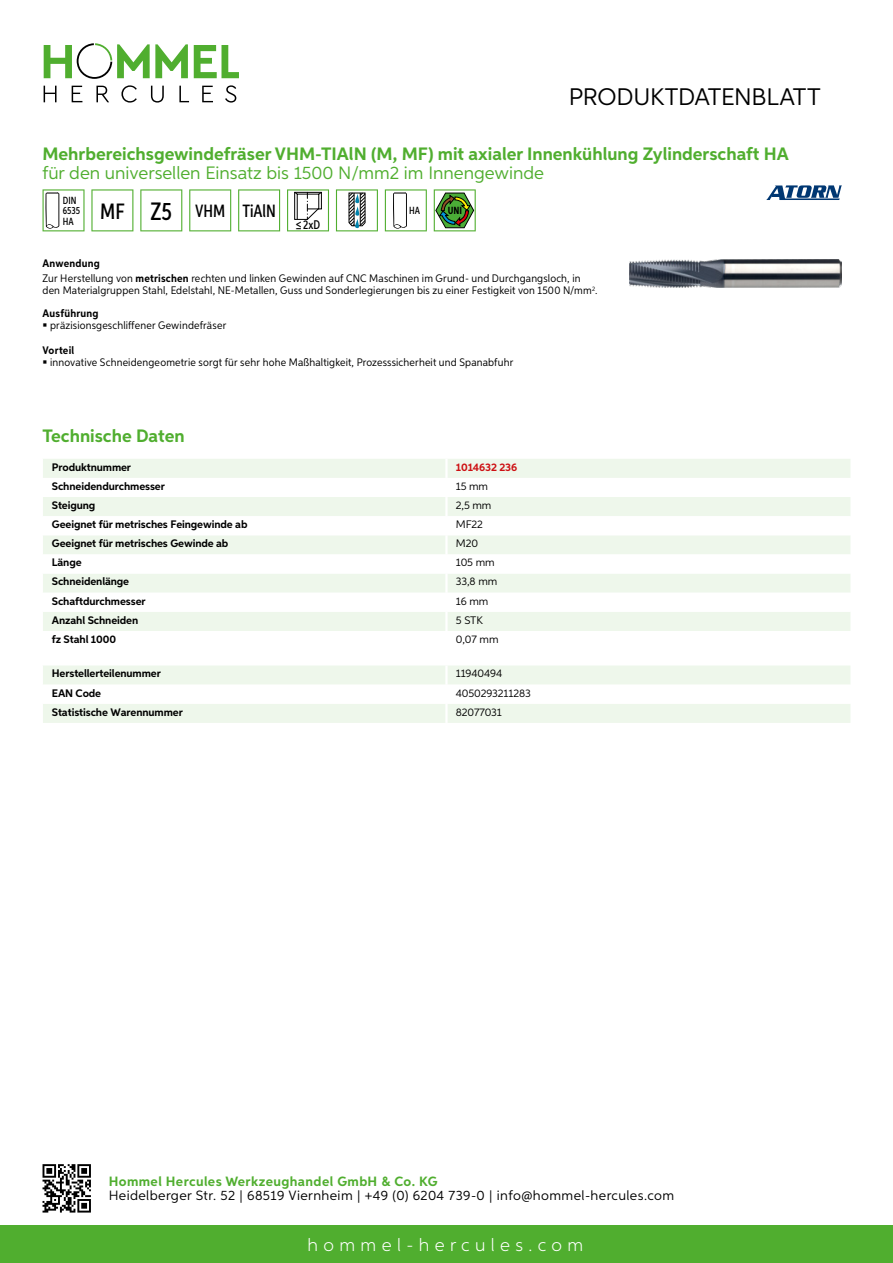
<style>
.page{position:relative;width:893px;height:1263px;background:#fff}
.page>*{position:absolute;margin:0;border:0;box-sizing:border-box;transform-origin:0 0}
.t1{font:24px "Aspira";letter-spacing:-.01em;color:#000}
.t2{font:700 18px "Aspira";color:#50ae2f}
.t3{font:18px "Aspira";color:#50ae2f}
.t4{font:300 18px "Aspira";letter-spacing:.3em;color:#fff}
.t5{font:500 17.85px "Aspira XX Nar";color:#000}
.t6{font:13.5px "Aspira";letter-spacing:.03em;color:#000}
.t7{font:700 13.5px "Aspira";letter-spacing:.03em;color:#50ae2f}
.t8{font:500 12.6px "Aspira XX Nar";color:#000}
.t9{font:10.95px/15.1px "Aspira Nar";letter-spacing:.015em;color:#000}
.t10{font:700 10.95px "Aspira";letter-spacing:-.01em;color:#000}
.t11{font:10.95px "Aspira";letter-spacing:-.01em;color:#000}
.t12{font:700 10.95px "Aspira";letter-spacing:-.01em;color:#cd1013}
.t13{font:700 10.95px "Aspira Nar";letter-spacing:.015em;color:#000}
.t14{font:500 10.35px/10.4px "Aspira XX Nar";color:#000}
.t15{font:700 10.35px "Aspira XX Nar";color:#000}
.s1{font-size:22.2px}
.s2{font-size:25.2px}
.s3{font-weight:700}
</style>
<div class="page">
<div style="left:0;top:1226px;width:893px;height:37px;background:#50ae2f"></div>
<svg style="left:43px;top:1164px;width:48px;height:48px"></svg>
<svg style="left:194px;top:45px;width:45px;height:33px"></svg>
<svg style="left:44px;top:43px;width:144px;height:36px"></svg>
<svg style="left:44px;top:86px;width:13px;height:16px"></svg>
<svg style="left:72px;top:86px;width:10px;height:16px"></svg>
<svg style="left:96px;top:86px;width:13px;height:16px"></svg>
<svg style="left:121px;top:85px;width:16px;height:18px"></svg>
<svg style="left:151px;top:86px;width:13px;height:17px"></svg>
<svg style="left:179px;top:86px;width:10px;height:16px"></svg>
<svg style="left:202px;top:86px;width:11px;height:16px"></svg>
<svg style="left:225px;top:85px;width:11px;height:18px"></svg>
<div style="left:43px;top:459px;width:807px;height:19px;background:#eef7eb"></div>
<svg style="left:43px;top:497px;width:807px;height:134px;fill:#eef7eb"></svg>
<hr style="left:445px;top:459px;width:3px;height:19px;background:#fff">
<hr style="left:445px;top:497px;width:3px;height:19px;background:#fff">
<hr style="left:445px;top:516px;width:3px;height:19px;background:#fff">
<hr style="left:445px;top:535px;width:3px;height:19px;background:#fff">
<hr style="left:445px;top:554px;width:3px;height:20px;background:#fff">
<hr style="left:445px;top:574px;width:3px;height:19px;background:#fff">
<hr style="left:445px;top:593px;width:3px;height:19px;background:#fff">
<hr style="left:445px;top:612px;width:3px;height:19px;background:#fff">
<svg style="left:43px;top:666px;width:807px;height:57px"></svg>
<hr style="left:445px;top:704px;width:3px;height:19px;background:#fff">
<svg style="left:43px;top:189px;width:42px;height:42px"></svg>
<svg style="left:91px;top:189px;width:42px;height:42px"></svg>
<svg style="left:140px;top:189px;width:42px;height:42px"></svg>
<svg style="left:189px;top:189px;width:42px;height:42px"></svg>
<svg style="left:238px;top:189px;width:42px;height:42px"></svg>
<svg style="left:287px;top:189px;width:42px;height:42px"></svg>
<svg style="left:336px;top:189px;width:42px;height:42px"></svg>
<svg style="left:385px;top:189px;width:42px;height:42px"></svg>
<svg style="left:434px;top:189px;width:42px;height:42px"></svg>
<img style="left:629px;top:259px;width:213px;height:29px">
<svg style="left:766px;top:185px;width:76px;height:15px"></svg>
<h1 class="t1" style="left:569px;top:82px;width:253px">Produktdatenblatt</h1>
<h2 class="t2" style="left:43px;top:142px;width:748px">Mehrbereichsgewindefräser VHM-TIAlN (M, MF) mit axialer Innenkühlung Zylinderschaft HA</h2>
<h2 class="t3" style="left:43px;top:162px;width:503px">für den universellen Einsatz bis 1500 N/mm2 im Innengewinde</h2>
<p class="t14" style="left:63px;top:195px;width:19px">DIN<br>6535</p>
<h3 class="t5" style="left:63px;top:200px;width:214px"><sub>HA</sub> <span class="s1">MF</span> <span class="s2">Z5</span> VHM TiAlN</h3>
<p class="t8" style="left:296px;top:217px;width:26px">≤2xD</p>
<p class="t14" style="left:409px;top:205px;width:12px">HA</p>
<p class="t15" style="left:448px;top:205px;width:16px">UNI</p>
<p class="t9" style="left:43px;top:256px;width:539px"><span class="s3">Anwendung<br></span>Zur Herstellung von <span class="s3">metrischen</span> rechten und linken Gewinden auf CNC Maschinen im Grund- und Durchgangsloch, in</p>
<p class="t9" style="left:43px;top:279px;width:556px;line-height:22.2px">den Materialgruppen Stahl, Edelstahl, NE-Metallen, Guss und Sonderlegierungen bis zu einer Festigkeit von 1500 N/mm<sup>2</sup>.<br><span class="s3">Ausführung</span></p>
<p class="t9" style="left:50px;top:318px;width:178px">präzisionsgeschliffener Gewindefräser</p>
<p class="t13" style="left:43px;top:343px;width:33px">Vorteil</p>
<p class="t9" style="left:50px;top:355px;width:465px">innovative Schneidengeometrie sorgt für sehr hohe Maßhaltigkeit, Prozesssicherheit und Spanabfuhr</p>
<h2 class="t2" style="left:43px;top:425px;width:144px">Technische Daten</h2>
<p class="t10" style="left:52px;top:460px;width:81px">Produktnummer</p>
<p class="t12" style="left:456px;top:460px;width:63px">1014632 236</p>
<p class="t10" style="left:52px;top:479px;width:115px">Schneidendurchmesser</p>
<p class="t11" style="left:456px;top:479px;width:34px">15 mm</p>
<p class="t10" style="left:52px;top:498px;width:45px">Steigung</p>
<p class="t11" style="left:456px;top:498px;width:37px">2,5 mm</p>
<p class="t10" style="left:52px;top:518px;width:197px">Geeignet für metrisches Feingewinde ab</p>
<p class="t11" style="left:456px;top:518px;width:29px">MF22</p>
<p class="t10" style="left:52px;top:537px;width:178px">Geeignet für metrisches Gewinde ab</p>
<p class="t11" style="left:456px;top:537px;width:24px">M20</p>
<p class="t10" style="left:52px;top:556px;width:31px">Länge</p>
<p class="t11" style="left:456px;top:556px;width:40px">105 mm</p>
<p class="t10" style="left:52px;top:575px;width:79px">Schneidenlänge</p>
<p class="t11" style="left:456px;top:575px;width:43px">33,8 mm</p>
<p class="t10" style="left:52px;top:594px;width:95px">Schaftdurchmesser</p>
<p class="t11" style="left:456px;top:594px;width:34px">16 mm</p>
<p class="t10" style="left:52px;top:613px;width:88px">Anzahl Schneiden</p>
<p class="t11" style="left:456px;top:613px;width:22px">5 STK</p>
<p class="t10" style="left:52px;top:632px;width:66px">fz Stahl 1000</p>
<p class="t11" style="left:456px;top:632px;width:44px">0,07 mm</p>
<p class="t10" style="left:52px;top:667px;width:111px">Herstellerteilenummer</p>
<p class="t11" style="left:456px;top:667px;width:48px">11940494</p>
<p class="t10" style="left:52px;top:686px;width:51px">EAN Code</p>
<p class="t11" style="left:456px;top:686px;width:76px">4050293211283</p>
<p class="t10" style="left:52px;top:705px;width:132px">Statistische Warennummer</p>
<p class="t11" style="left:456px;top:705px;width:48px">82077031</p>
<p class="t7" style="left:109px;top:1172px;width:330px">Hommel Hercules Werkzeughandel GmbH &amp; Co. KG</p>
<p class="t6" style="left:109px;top:1187px;width:567px">Heidelberger Str. 52 | 68519 Viernheim | +49 (0) 6204 739-0 | info@hommel-hercules.com</p>
<h2 class="t4" style="left:307px;top:1234px;width:277px">hommel-hercules.com</h2>
</div>
